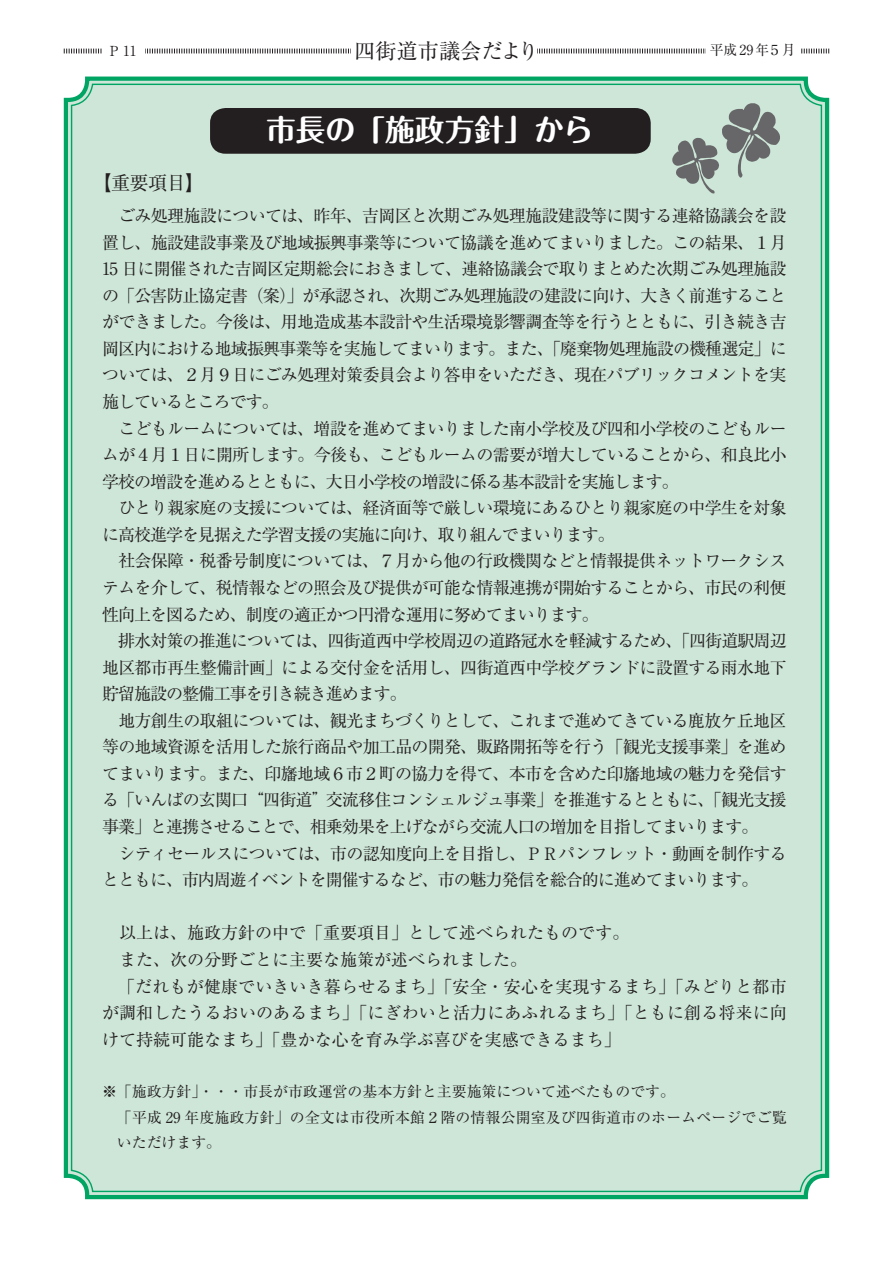
<style>
.page{position:relative;width:893px;height:1263px;background:#fff}
.page>*{position:absolute;margin:0;border:0;box-sizing:border-box;transform-origin:0 0}
.t1{font:700 29.7px "Maru Fo Pro";color:#fff}
.t2{font:21.3px "Ryumin Pro";color:#231f20}
.t3{font:19.2px "Ryumin Pro";color:#231f20}
.t4{font:16.95px "Ryumin Pro";letter-spacing:-.04em;color:#231f20}
.t5{font:16.95px/26.5px "Ryumin Pro";letter-spacing:-.06em;color:#231f20}
.t6{font:16.95px "Ryumin Pro";color:#231f20}
.t7{font:16.95px "Ryumin Pro";letter-spacing:.01em;color:#231f20}
.t8{font:16.95px "Ryumin Pro";letter-spacing:.005em;color:#231f20}
.t9{font:14.85px/25.5px "Ryumin Pro";letter-spacing:.01em;color:#231f20}
.t10{font:13.8px "Ryumin Pro";color:#231f20}
</style>
<div class="page">
<div style="left:63px;top:76px;width:767px;height:1124px;background:#cde6d8"></div>
<div style="left:210px;top:108px;width:441px;height:46px;background:#231f20;border-radius:15px"></div>
<svg style="left:63px;top:48px;width:767px;height:6px"></svg>
<div style="left:351px;top:38px;width:186px;height:26px;background:#fff"></div>
<div style="left:102px;top:43px;width:43px;height:17px;background:#fff"></div>
<div style="left:706px;top:43px;width:93px;height:17px;background:#fff"></div>
<svg style="left:672px;top:103px;width:108px;height:90px;background:#a7b7af"></svg>
<p class="t10" style="left:110px;top:40px;width:29px">P 11</p>
<p class="t2" style="left:354px;top:34px;width:186px">四街道市議会だより</p>
<h1 class="t1" style="left:266px;top:106px;width:329px">市長の「施政方針」から</h1>
<p class="t10" style="left:710px;top:39px;width:87px">平成 29 年５月</p>
<p class="t3" style="left:92px;top:168px;width:113px">【重要項目【</p>
<p class="t4" style="left:118px;top:202px;width:670px">ごみ処理施設については、昨年、吉岡区と次期ごみ処理施設建設等に関する連絡協議会を設</p>
<p class="t4" style="left:102px;top:229px;width:686px">置し、施設建設事業及び地域振興事業等について協議を進めてまいりました。この結果、１月</p>
<p class="t4" style="left:102px;top:255px;width:686px">15 日に開催された吉岡区定期総会におきまして、連絡協議会で取りまとめた次期ごみ処理施設</p>
<p class="t4" style="left:102px;top:282px;width:686px">の「公害防止協定書（案）」が承認され、次期ごみ処理施設の建設に向け、大きく前進すること</p>
<p class="t4" style="left:102px;top:309px;width:686px">ができました。今後は、用地造成基本設計や生活環境影響調査等を行うとともに、引き続き吉</p>
<p class="t4" style="left:102px;top:335px;width:686px">岡区内における地域振興事業等を実施してまいります。また、「廃棄物処理施設の機種選定」に</p>
<p class="t4" style="left:102px;top:362px;width:686px">ついては、２月９日にごみ処理対策委員会より答申をいただき、現在パブリックコメントを実</p>
<p class="t5" style="left:102px;top:387px;width:178px">施しているところです。</p>
<p class="t4" style="left:102px;top:415px;width:686px">　こどもルームについては、増設を進めてまいりました南小学校及び四和小学校のこどもルー</p>
<p class="t4" style="left:102px;top:441px;width:686px">ムが４月１日に開所します。今後も、こどもルームの需要が増大していることから、和良比小</p>
<p class="t5" style="left:102px;top:467px;width:578px">学校の増設を進めるとともに、大日小学校の増設に係る基本設計を実施します。</p>
<p class="t4" style="left:102px;top:494px;width:686px">　ひとり親家庭の支援については、経済面等で厳しい環境にあるひとり親家庭の中学生を対象</p>
<p class="t5" style="left:102px;top:520px;width:514px">に高校進学を見据えた学習支援の実施に向け、取り組んでまいります。</p>
<p class="t4" style="left:102px;top:548px;width:686px">　社会保障・税番号制度については、７月から他の行政機関などと情報提供ネットワークシス</p>
<p class="t4" style="left:102px;top:574px;width:686px">テムを介して、税情報などの照会及び提供が可能な情報連携が開始することから、市民の利便</p>
<p class="t5" style="left:102px;top:600px;width:498px">性向上を図るため、制度の適正かつ円滑な運用に努めてまいります。</p>
<p class="t4" style="left:102px;top:627px;width:686px">　排水対策の推進については、四街道西中学校周辺の道路冠水を軽減するため、「四街道駅周辺</p>
<p class="t4" style="left:102px;top:654px;width:686px">地区都市再生整備計画」による交付金を活用し、四街道西中学校グランドに設置する雨水地下</p>
<p class="t5" style="left:102px;top:679px;width:306px">貯留施設の整備工事を引き続き進めます。</p>
<p class="t4" style="left:102px;top:707px;width:686px">　地方創生の取組については、観光まちづくりとして、これまで進めてきている鹿放ケ丘地区</p>
<p class="t4" style="left:102px;top:734px;width:686px">等の地域資源を活用した旅行商品や加工品の開発、販路開拓等を行う「観光支援事業」を進め</p>
<p class="t4" style="left:102px;top:760px;width:686px">てまいります。また、印旛地域６市２町の協力を得て、本市を含めた印旛地域の魅力を発信す</p>
<p class="t4" style="left:326px;top:787px;width:462px">交流移住コンシェルジュ事業」を推進するとともに、「観光支援</p>
<p class="t5" style="left:102px;top:786px;width:686px">る「いんばの玄関口“四街道”<br>事業」と連携させることで、相乗効果を上げながら交流人口の増加を目指してまいります。<br>　シティセールスについては、市の認知度向上を目指し、ＰＲパンフレット・動画を制作するとともに、市内周遊イベントを開催するなど、市の魅力発信を総合的に進めてまいります。</p>
<p class="t6" style="left:102px;top:920px;width:529px">　以上は、施政方針の中で「重要項目」として述べられたものです。</p>
<p class="t6" style="left:102px;top:946px;width:427px">　また、次の分野ごとに主要な施策が述べられました。</p>
<p class="t7" style="left:110px;top:973px;width:679px">　「だれもが健康でいきいき暮らせるまち」「安全・安心を実現するまち」「みどりと都市</p>
<p class="t8" style="left:102px;top:999px;width:686px">が調和したうるおいのあるまち」「にぎわいと活力にあふれるまち」「ともに創る将来に向</p>
<p class="t6" style="left:102px;top:1026px;width:520px">けて持続可能なまち」「豊かな心を育み学ぶ喜びを実感できるまち「</p>
<p class="t9" style="left:102px;top:1078px;width:686px">※「施政方針」・・・市長が市政運営の基本方針と主要施策について述べたものです。<br>　「平成 29 年度施政方針」の全文は市役所本館２階の情報公開室及び四街道市のホームページでご覧　いただけます。</p>
</div>
